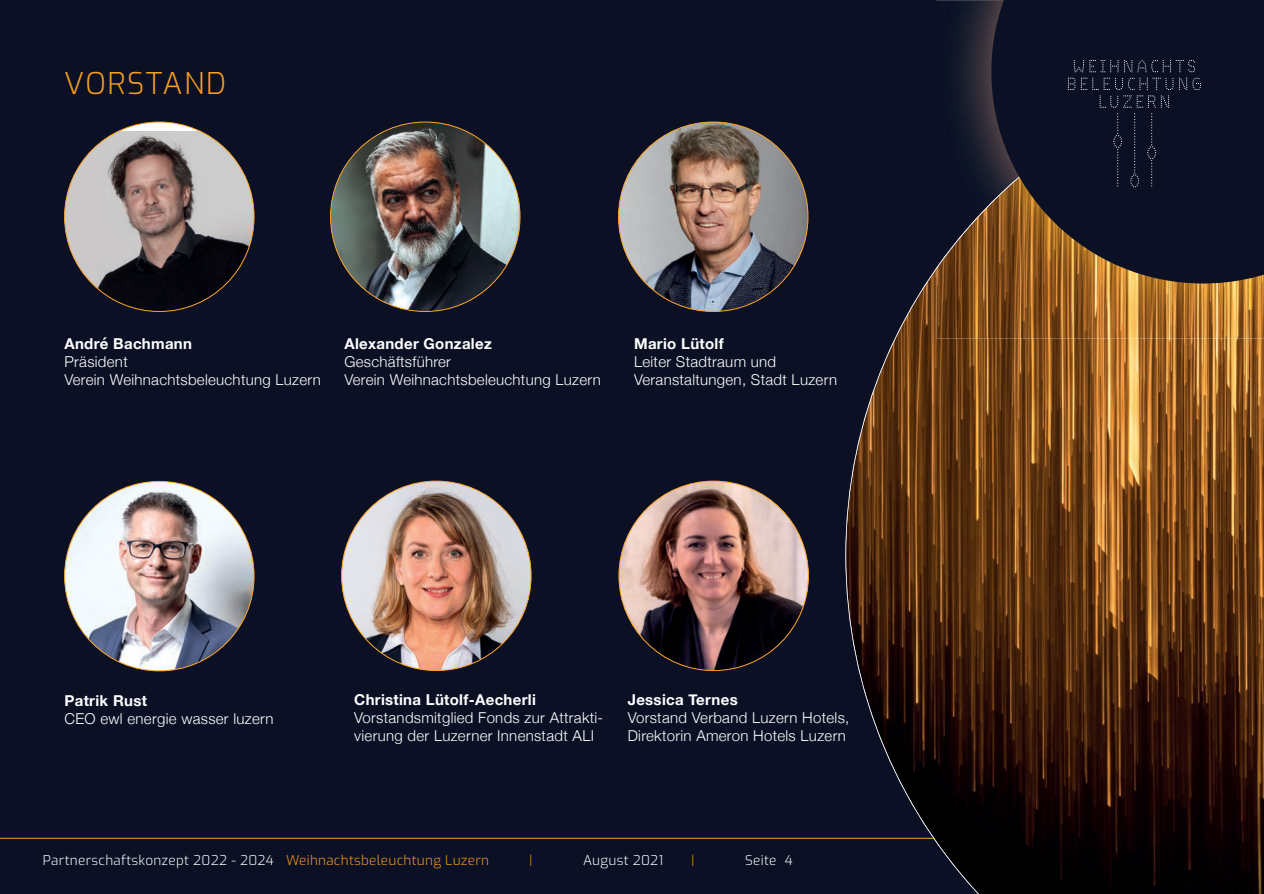
<style>
.page{position:relative;width:1264px;height:894px;background:#fff}
.page>*{position:absolute;margin:0;border:0;box-sizing:border-box;transform-origin:0 0}
.t1{font:100 30px "Exo";letter-spacing:.05em;color:#f89e20}
.t2{font:300 15px/18px "Helvetica Neue";letter-spacing:.02em;color:#fff}
.t3{font:700 15px "Helvetica Neue";letter-spacing:.02em;color:#fff}
.t4{font:100 13.5px "Exo";letter-spacing:.02em;color:#fff}
.t5{font:100 13.5px "Exo";color:#f89e20}
.s1{color:#f89e20}
</style>
<div class="page">
<div style="left:0;top:0;width:1263px;height:893px;background:#0b1025"></div>
<svg style="left:0;top:838px;width:845px;height:56px"></svg>
<svg style="left:845px;top:268px;width:419px;height:626px;background:#4c2c14"></svg>
<img style="left:330px;top:122px;width:190px;height:189px;border-radius:95px">
<img style="left:65px;top:131px;width:189px;height:180px">
<img style="left:619px;top:481px;width:189px;height:189px;border-radius:95px">
<img style="left:618px;top:122px;width:190px;height:189px;border-radius:95px">
<img style="left:65px;top:481px;width:189px;height:190px;border-radius:95px">
<img style="left:342px;top:481px;width:189px;height:189px;border-radius:95px">
<img style="left:936px;top:0;width:55px;height:154px">
<img style="left:936px;top:154px;width:328px;height:184px">
<svg style="left:991px;top:0;width:273px;height:283px"></svg>
<svg style="left:1073px;top:60px;width:45px;height:12px"></svg>
<svg style="left:1124px;top:60px;width:71px;height:12px"></svg>
<svg style="left:1068px;top:78px;width:7px;height:12px"></svg>
<svg style="left:1179px;top:78px;width:22px;height:12px"></svg>
<svg style="left:1081px;top:78px;width:92px;height:109px"></svg>
<h1 class="t1" style="left:64px;top:62px;width:163px">VORSTAND</h1>
<p class="t3" style="left:65px;top:332px;width:129px">André Bachmann</p>
<p class="t2" style="left:65px;top:352px;width:258px">Präsident<br>Verein Weihnachtsbeleuchtung Luzern</p>
<p class="t3" style="left:344px;top:332px;width:149px">Alexander Gonzalez</p>
<p class="t2" style="left:344px;top:352px;width:258px">Geschäftsführer<br>Verein Weihnachtsbeleuchtung Luzern</p>
<p class="t3" style="left:634px;top:332px;width:91px">Mario Lütolf</p>
<p class="t2" style="left:634px;top:352px;width:204px">Leiter Stadtraum und<br>Veranstaltungen, Stadt Luzern</p>
<p class="t3" style="left:65px;top:688px;width:84px">Patrik Rust</p>
<p class="t2" style="left:65px;top:708px;width:211px">CEO ewl energie wasser luzern</p>
<p class="t3" style="left:354px;top:688px;width:183px">Christina Lütolf-Aecherli</p>
<p class="t2" style="left:354px;top:708px;width:250px">Vorstandsmitglied Fonds zur Attrakti&shy;vierung der Luzerner Innenstadt ALI</p>
<p class="t3" style="left:628px;top:688px;width:111px">Jessica Ternes</p>
<p class="t2" style="left:628px;top:708px;width:223px">Vorstand Verband Luzern Hotels,<br>Direktorin Ameron Hotels Luzern</p>
<p class="t4" style="left:43px;top:850px;width:448px">Partnerschaftskonzept 2022 - 2024 <span class="s1">Weihnachtsbeleuchtung Luzern</span></p>
<p class="t5" style="left:529px;top:850px;width:5px">|</p>
<p class="t4" style="left:583px;top:850px;width:82px">August 2021</p>
<p class="t5" style="left:691px;top:850px;width:5px">|</p>
<p class="t4" style="left:745px;top:850px;width:49px">Seite 4</p>
</div>
